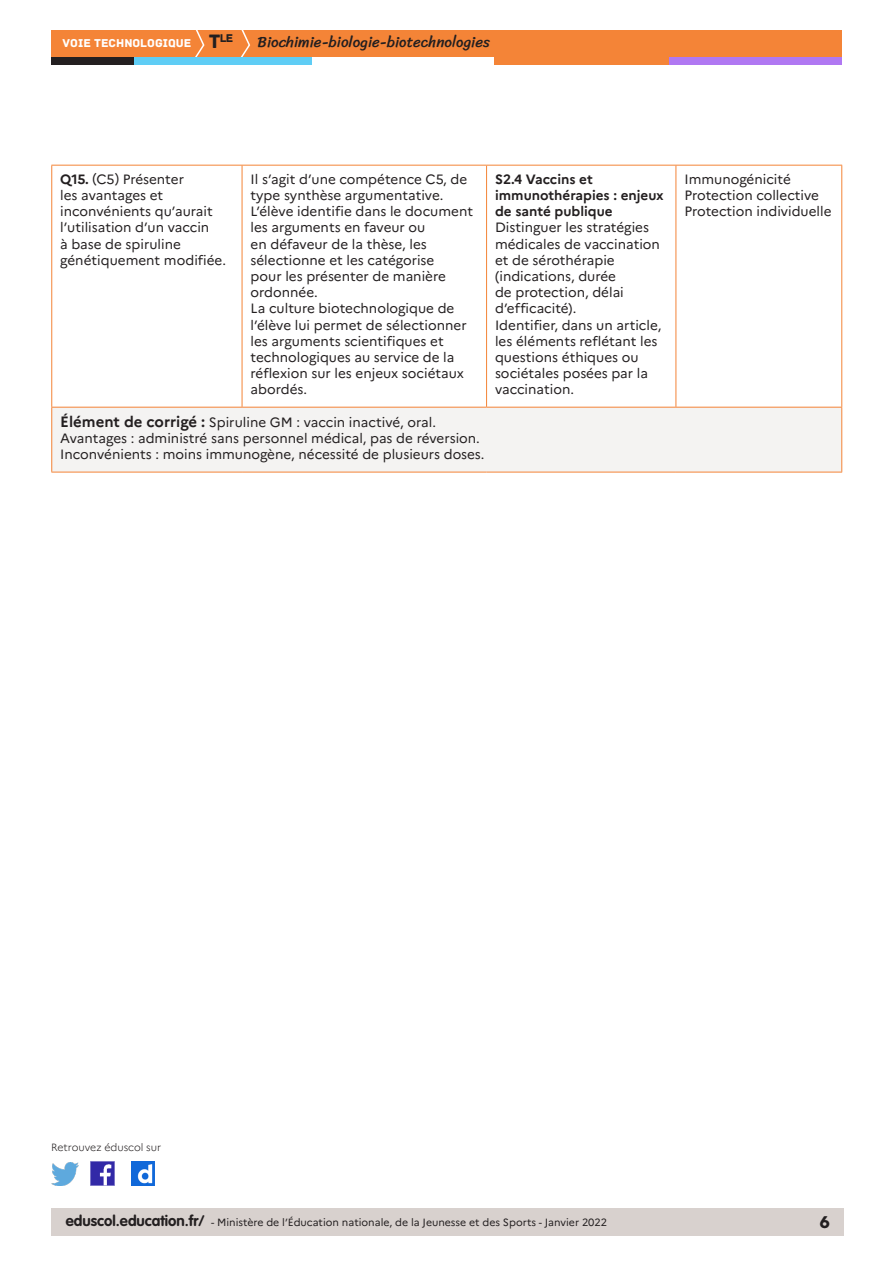
<style>
.page{position:relative;width:893px;height:1263px;background:#fff}
.page>*{position:absolute;margin:0;border:0;box-sizing:border-box;transform-origin:0 0}
.t1{font:18px "Archive";color:#231f20}
.t2{font:15px "Sriracha";color:#231f20}
.Corps{font:13.5px/16.2px "Marianne";color:#231f20}
.Entête_C1{font:13.5px "Marianne";color:#231f20}
.Corps-2{font:700 13.5px/16.2px "Marianne";color:#231f20}
.t3{font:12px "Archive";color:#fff}
.t4{font:11.85px "Archive";color:#231f20}
.t5{font:10.5px "Marianne";color:#231f20}
.t6{font:300 10.5px "Marianne";color:#231f20}
.s1{font-size:20.4px}
.s2{font-weight:700}
.s3{font-weight:700;font-size:15px}
.s4{font-family:"VAG Rounded Std";font-weight:700;font-size:15px}
</style>
<div class="page">
<div style="left:51px;top:1209px;width:792px;height:27px;background:#d8d1ce"></div>
<div style="left:51px;top:30px;width:791px;height:27px;background:#f48437"></div>
<svg style="left:195px;top:30px;width:10px;height:27px"></svg>
<svg style="left:241px;top:30px;width:10px;height:27px"></svg>
<div style="left:133px;top:57px;width:179px;height:8px;background:#5fcdf5"></div>
<div style="left:51px;top:57px;width:82px;height:8px;background:#231f20"></div>
<div style="left:667px;top:57px;width:175px;height:8px;background:#b078f2"></div>
<div style="left:494px;top:57px;width:175px;height:8px;background:#f48437"></div>
<img style="left:91px;top:1162px;width:23px;height:23px">
<img style="left:51px;top:1163px;width:28px;height:22px">
<img style="left:132px;top:1162px;width:22px;height:23px">
<svg style="left:52px;top:166px;width:789px;height:241px"></svg>
<div style="left:52px;top:407px;width:790px;height:65px;background:#f4f3f2"></div>
<hr style="left:486px;top:166px;width:1px;height:241px;background:#f48437">
<hr style="left:676px;top:166px;width:1px;height:241px;background:#f48437">
<hr style="left:51px;top:166px;width:1px;height:241px;background:#f48437">
<hr style="left:51px;top:165px;width:191px;height:1px;background:#f48437">
<hr style="left:242px;top:165px;width:245px;height:1px;background:#f48437">
<hr style="left:242px;top:166px;width:1px;height:241px;background:#f48437">
<hr style="left:487px;top:165px;width:189px;height:1px;background:#f48437">
<hr style="left:676px;top:165px;width:166px;height:1px;background:#f48437">
<hr style="left:841px;top:166px;width:1px;height:241px;background:#f48437">
<hr style="left:51px;top:407px;width:191px;height:1px;background:#f48437">
<hr style="left:51px;top:407px;width:1px;height:65px;background:#f48437">
<hr style="left:242px;top:407px;width:245px;height:1px;background:#f48437">
<hr style="left:487px;top:407px;width:189px;height:1px;background:#f48437">
<hr style="left:676px;top:407px;width:166px;height:1px;background:#f48437">
<hr style="left:841px;top:407px;width:1px;height:65px;background:#f48437">
<hr style="left:51px;top:472px;width:191px;height:1px;background:#f48437">
<hr style="left:242px;top:472px;width:245px;height:1px;background:#f48437">
<hr style="left:487px;top:472px;width:189px;height:1px;background:#f48437">
<hr style="left:676px;top:472px;width:166px;height:1px;background:#f48437">
<p class="t4" style="left:209px;top:31px;width:26px"><span class="s1">T</span>le</p>
<p class="t3" style="left:63px;top:36px;width:130px">VOIE TECHNOLOGIQUE</p>
<p class="t2" style="left:258px;top:33px;width:234px">Biochimie-biologie-biotechnologies</p>
<p class="Corps" style="left:60px;top:171px;width:167px"><span class="s2">Q15.</span> (C5) Présenter<br>les avantages et inconvénients qu’aurait l’utilisation d’un vaccin<br>à base de spiruline génétiquement modifiée.</p>
<p class="Corps" style="left:251px;top:171px;width:218px">Il s’agit d’une compétence C5, de type synthèse argumentative.</p>
<p class="Corps" style="left:251px;top:203px;width:224px">L’élève identifie dans le document les arguments en faveur ou<br>en défaveur de la thèse, les sélectionne et les catégorise<br>pour les présenter de manière ordonnée.</p>
<p class="Corps" style="left:251px;top:300px;width:218px">La culture biotechnologique de l’élève lui permet de sélectionner les arguments scientifiques et technologiques au service de la réflexion sur les enjeux sociétaux abordés.</p>
<p class="Entête_C1" style="left:60px;top:414px;width:377px"><span class="s3">Élément de corrigé :</span> Spiruline GM : vaccin inactivé, oral.</p>
<p class="Entête_C1" style="left:60px;top:430px;width:421px">Avantages : administré sans personnel médical, pas de réversion.</p>
<p class="Entête_C1" style="left:60px;top:446px;width:426px">Inconvénients : moins immunogène, nécessité de plusieurs doses.</p>
<p class="Corps-2" style="left:495px;top:171px;width:170px">S2.4 Vaccins et immunothérapies : enjeux de santé publique</p>
<p class="Corps" style="left:495px;top:219px;width:166px">Distinguer les stratégies médicales de vaccination et de sérothérapie (indications, durée<br>de protection, délai d’efficacité).</p>
<p class="Corps" style="left:495px;top:317px;width:168px">Identifier, dans un article, les éléments reflétant les questions éthiques ou sociétales posées par la vaccination.</p>
<p class="Corps" style="left:684px;top:171px;width:108px">Immunogénicité</p>
<p class="Corps" style="left:684px;top:187px;width:136px">Protection collective</p>
<p class="Corps" style="left:684px;top:203px;width:149px">Protection individuelle</p>
<p class="t6" style="left:51px;top:1141px;width:112px">Retrouvez éduscol sur</p>
<p class="t5" style="left:66px;top:1216px;width:543px"><span class="s4">eduscol.education.fr/</span> - Ministère de l’Éducation nationale, de la Jeunesse et des Sports - Janvier 2022</p>
<h1 class="t1" style="left:820px;top:1211px;width:12px">6</h1>
</div>
